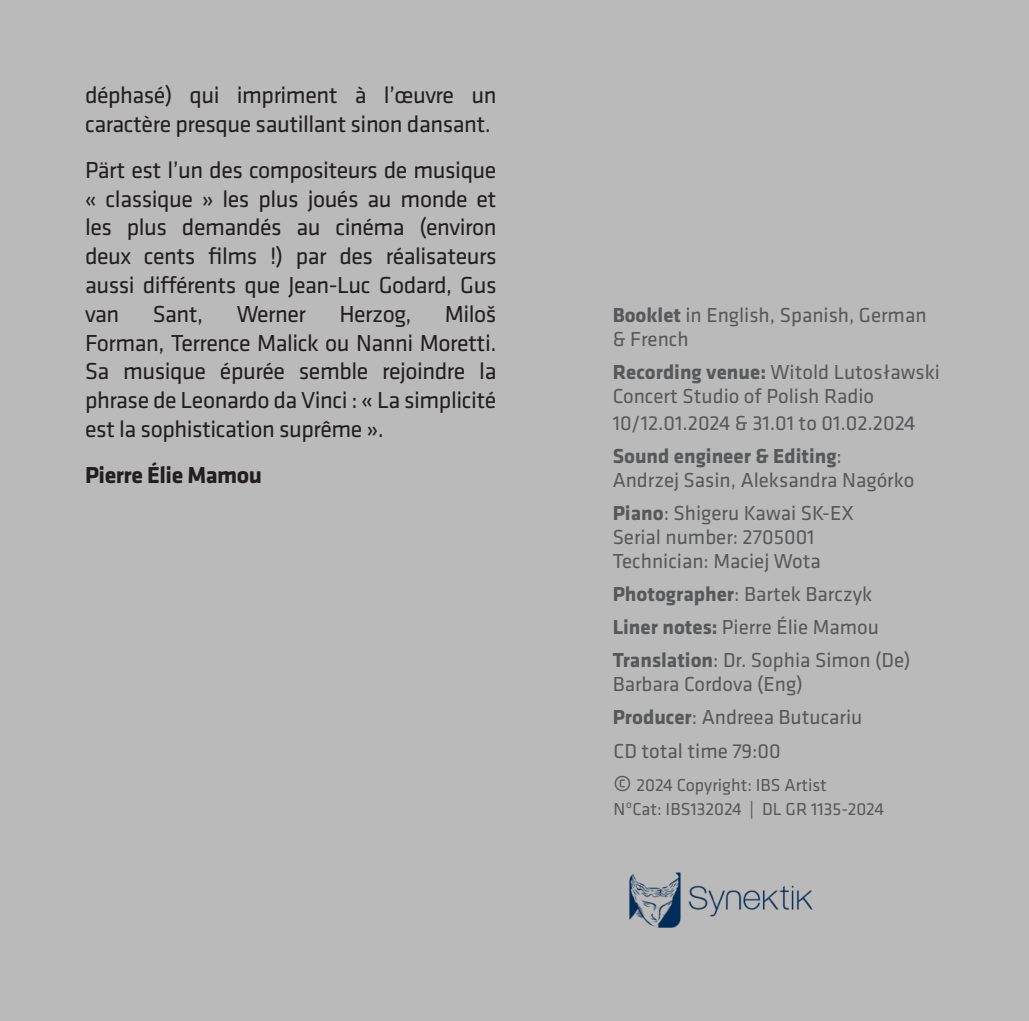
<style>
.page{position:relative;width:1029px;height:1021px;background:#fff}
.page>*{position:absolute;margin:0;border:0;box-sizing:border-box;transform-origin:0 0}
.t1{font:24px/28.8px "Klavika";letter-spacing:-.02em;color:#231f20;text-align:justify}
.t2{font:700 24px "Klavika";letter-spacing:-.02em;color:#231f20}
.t3{font:21px/24px "Klavika";color:#57585a}
.t4{font:700 21px "Klavika";color:#57585a}
.t5{font:18px "Klavika";color:#57585a}
.s1{font-weight:700}
.s2{font-weight:400}
.s3{font-size:22.5px}
</style>
<div class="page">
<div style="left:0;top:0;width:1029px;height:1020px;background:#bababa"></div>
<img style="left:629px;top:872px;width:184px;height:56px">
<p class="t1" style="left:85px;top:81px;width:413px">déphasé) qui impriment à l’œuvre un caractère presque sautillant sinon dansant.</p>
<p class="t1" style="left:85px;top:156px;width:413px">Pärt est l’un des compositeurs de musique « classique » les plus joués au monde et les plus demandés au cinéma (environ deux cents films !) par des réalisateurs aussi différents que Jean-Luc Godard, Gus van</p>
<p class="t1" style="left:85px;top:300px;width:413px;text-indent:360px">Miloš Forman, Terrence Malick ou Nanni Moretti.<br>Sa musique épurée semble rejoindre la phrase de Leonardo da Vinci : « La simplicité est la sophistication suprême ».</p>
<p class="t2" style="left:85px;top:462px;width:179px">Pierre Élie Mamou</p>
<p class="t1" style="left:153px;top:300px;width:52px">Sant,</p>
<p class="t1" style="left:237px;top:300px;width:71px">Werner</p>
<p class="t1" style="left:339px;top:300px;width:74px">Herzog,</p>
<p class="t3" style="left:613px;top:304px;width:315px"><span class="s1">Booklet</span> in English, Spanish, German &amp; French</p>
<p class="t3" style="left:613px;top:361px;width:329px"><span class="s1">Recording venue:</span> Witold Lutosławski<br>Concert Studio of Polish Radio</p>
<p class="t3" style="left:613px;top:412px;width:304px">10/12.01.2024 &amp; 31.01 to 01.02.2024</p>
<p class="t4" style="left:613px;top:445px;width:231px">Sound engineer &amp; Editing<span class="s2">:</span></p>
<p class="t3" style="left:613px;top:469px;width:303px">Andrzej Sasin, Aleksandra Nagórko</p>
<p class="t3" style="left:613px;top:501px;width:243px"><span class="s1">Piano</span>: Shigeru Kawai SK-EX</p>
<p class="t3" style="left:613px;top:525px;width:203px">Serial number: 2705001</p>
<p class="t3" style="left:613px;top:549px;width:210px">Technician: Maciej Wota</p>
<p class="t3" style="left:613px;top:582px;width:261px"><span class="s1">Photographer</span>: Bartek Barczyk</p>
<p class="t3" style="left:613px;top:615px;width:268px"><span class="s1">Liner notes:</span> Pierre Élie Mamou</p>
<p class="t3" style="left:613px;top:648px;width:299px"><span class="s1">Translation</span>: Dr. Sophia Simon (De)<br>Barbara Cordova (Eng)</p>
<p class="t3" style="left:613px;top:705px;width:251px"><span class="s1">Producer</span>: Andreea Butucariu</p>
<p class="t3" style="left:614px;top:739px;width:169px">CD total time 79:00</p>
<p class="t5" style="left:614px;top:775px;width:215px"><span class="s3">©</span> 2024 Copyright: IBS Artist</p>
<p class="t5" style="left:614px;top:798px;width:272px">NºCat: IBS132024 | DL GR 1135-2024</p>
</div>
